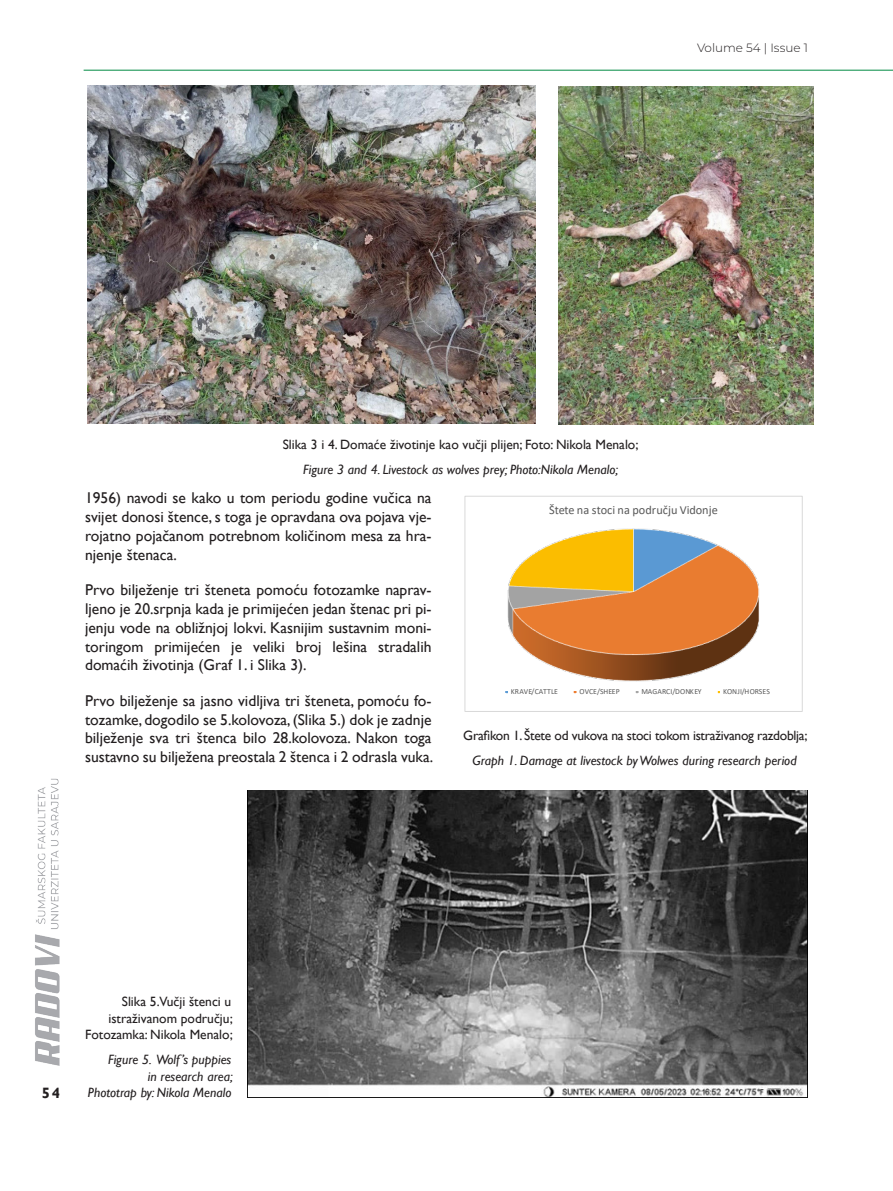
<style>
.page{position:relative;width:893px;height:1191px;background:#fff}
.page>*{position:absolute;margin:0;border:0;box-sizing:border-box;transform-origin:0 0}
.t1{font:15.6px/18.8px "Gill Sans";color:#231f20;text-align:justify}
.t2{font:700 15px "Gill Sans";color:#231f20}
.t3{font:italic 13.5px/16.5px "Gill Sans";color:#231f20;text-align:right}
.t4{font:13.5px/16.5px "Gill Sans";color:#231f20;text-align:right}
.t5{font:13.5px "Gill Sans";letter-spacing:-.02em;color:#231f20}
.t6{font:12.3px "Calibri";color:#595959}
.t7{font:300 12px "Montserrat";color:#231f20}
.t8{font:7.8px "Calibri";letter-spacing:.005em;color:#595959}
</style>
<div class="page">
<img style="left:35px;top:778px;width:25px;height:288px">
<hr style="left:84px;top:70px;width:809px;height:1px;background:#008b43">
<img style="left:507px;top:528px;width:252px;height:154px">
<div style="left:503px;top:689px;width:7px;height:6px;border:2px solid #fff"></div>
<div style="left:465px;top:496px;width:338px;height:216px;border:1px solid #d9d9d9"></div>
<img style="left:248px;top:790px;width:560px;height:307px">
<img style="left:87px;top:85px;width:449px;height:338px">
<img style="left:558px;top:86px;width:255px;height:338px">
<p class="t7" style="left:697px;top:39px;width:112px">Volume 54 | Issue 1</p>
<p class="t4" style="left:283px;top:436px;width:357px">Slika 3 i 4. Domaće životinje kao vučji plijen; Foto: Nikola Menalo;</p>
<p class="t3" style="left:303px;top:461px;width:316px">Figure 3 and 4. Livestock as wolves prey; Photo:Nikola Menalo;</p>
<p class="t1" style="left:85px;top:489px;width:348px">1956) navodi se kako u tom periodu godine vučica na svijet donosi štence, s toga je opravdana ova pojava vje&shy;rojatno pojačanom potrebnom količinom mesa za hra&shy;njenje štenaca.</p>
<p class="t1" style="left:85px;top:581px;width:348px">Prvo bilježenje tri šteneta pomoću fotozamke naprav&shy;ljeno je 20.srpnja kada je primijećen jedan štenac pri pi&shy;jenju vode na obližnjoj lokvi. Kasnijim sustavnim moni&shy;toringom primijećen je veliki broj lešina stradalih domaćih životinja (Graf 1. i Slika 3).</p>
<p class="t1" style="left:85px;top:691px;width:350px">Prvo bilježenje sa jasno vidljiva tri šteneta, pomoću fo&shy;tozamke, dogodilo se 5.kolovoza, (Slika 5.) dok je zadnje bilježenje sva tri štenca bilo 28.kolovoza. Nakon toga sustavno su bilježena preostala 2 štenca i 2 odrasla vuka.</p>
<p class="t6" style="left:549px;top:502px;width:170px">Štete na stoci na području Vidonje</p>
<p class="t8" style="left:511px;top:686px;width:49px">KRAVE/CATTLE</p>
<p class="t8" style="left:580px;top:686px;width:42px">OVCE/SHEEP</p>
<p class="t8" style="left:641px;top:686px;width:61px">MAGARCI/DONKEY</p>
<p class="t8" style="left:723px;top:686px;width:48px">KONJI/HORSES</p>
<p class="t5" style="left:463px;top:727px;width:346px">Grafikon 1. Štete od vukova na stoci tokom istraživanog razdoblja;</p>
<p class="t3" style="left:473px;top:752px;width:325px">Graph 1. Damage at livestock by Wolwes during research period</p>
<p class="t2" style="left:42px;top:1084px;width:20px">54</p>
<p class="t4" style="left:85px;top:993px;width:149px">Slika 5.Vučji štenci u istraživanom području;<br>Fotozamka: Nikola Menalo;</p>
<p class="t3" style="left:88px;top:1051px;width:146px">Figure 5. Wolf’s puppies<br>in research area;<br>Phototrap by: Nikola Menalo</p>
</div>
